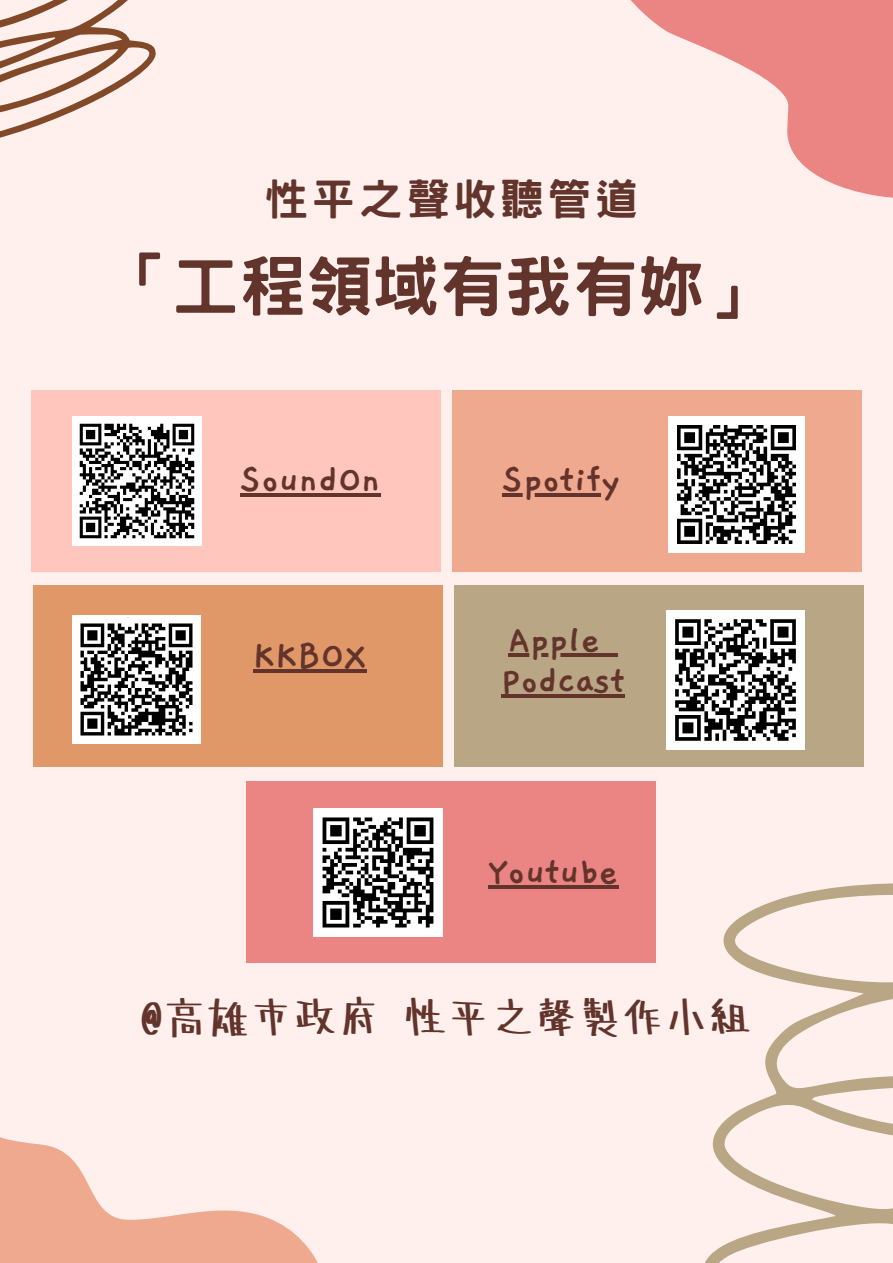
<style>
.page{position:relative;width:893px;height:1263px;background:#fff0ed}
.page>*{position:absolute;margin:0;border:0;box-sizing:border-box;transform-origin:0 0}
.t1{font:800 66.53px "Han Wang Hei";color:#62342b}
.t2{font:43.65px "Mushin";color:#62342b}
.t3{font:800 43.42px "Han Wang Hei";letter-spacing:.085em;color:#62342b}
.t4{font:700 41.1px "Gaegu";color:#62342b}
</style>
<div class="page">
<div style="left:452px;top:390px;width:409px;height:181px;background:#efa98f"></div>
<div style="left:32px;top:390px;width:409px;height:181px;background:#fec6bd"></div>
<div style="left:454px;top:585px;width:409px;height:181px;background:#b9a685"></div>
<div style="left:33px;top:585px;width:409px;height:181px;background:#e09868"></div>
<svg style="left:705px;top:883px;width:188px;height:380px"></svg>
<div style="left:247px;top:782px;width:409px;height:181px;background:#eb8584"></div>
<svg style="left:0;top:1137px;width:318px;height:126px;fill:#efa98f"></svg>
<svg style="left:630px;top:0;width:263px;height:198px;fill:#eb8584"></svg>
<svg style="left:0;top:0;width:156px;height:138px"></svg>
<img style="left:72px;top:416px;width:129px;height:129px">
<img style="left:668px;top:416px;width:136px;height:136px">
<img style="left:73px;top:616px;width:128px;height:128px">
<img style="left:666px;top:611px;width:138px;height:138px">
<img style="left:314px;top:808px;width:128px;height:128px">
<hr style="left:240px;top:493px;width:141px;height:4px;background:#62342b">
<hr style="left:502px;top:493px;width:99px;height:4px;background:#62342b">
<hr style="left:253px;top:669px;width:114px;height:4px;background:#62342b">
<svg style="left:508px;top:653px;width:92px;height:4px"></svg>
<hr style="left:600px;top:653px;width:17px;height:4px;background:#62342b">
<hr style="left:501px;top:694px;width:124px;height:4px;background:#62342b">
<hr style="left:488px;top:885px;width:130px;height:4px;background:#62342b">
<p class="t3" style="left:265px;top:177px;width:375px">性平之聲收聽管道</p>
<p class="t1" style="left:106px;top:252px;width:666px">「工程領域有我有妳」</p>
<p class="t4" style="left:240px;top:460px;width:142px">SoundOn</p>
<p class="t4" style="left:502px;top:460px;width:120px">Spotify</p>
<p class="t4" style="left:253px;top:636px;width:115px">KKBOX</p>
<p class="t4" style="left:508px;top:619px;width:94px">Apple</p>
<p class="t4" style="left:501px;top:660px;width:125px">Podcast</p>
<p class="t4" style="left:488px;top:851px;width:132px">Youtube</p>
<p class="t2" style="left:141px;top:995px;width:613px">@高雄市政府性平之聲製作小組</p>
</div>
